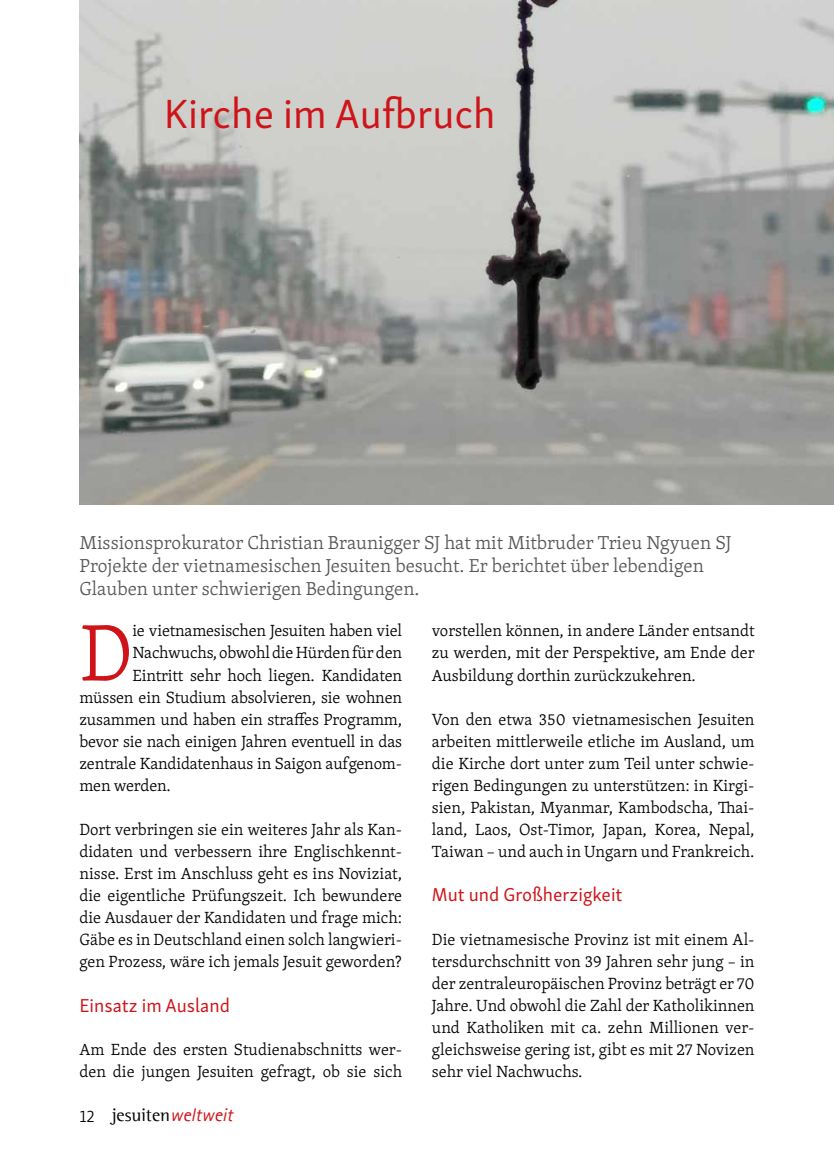
<style>
.page{position:relative;width:834px;height:1161px;background:#fff}
.page>*{position:absolute;margin:0;border:0;box-sizing:border-box;transform-origin:0 0}
.t1{font:300 82.42px "Skolar Latin";color:#ce1419}
.t2{font:42px "Skolar Sans Latn";color:#ce1419}
.t3{font:300 19.25px/23.1px "Skolar Latin";color:#555756}
.t4{font:19.25px "Skolar Sans Latn";color:#ce1419}
.t5{font:18.38px "Agfa Rotis Semi Serif";color:#000}
.t6{font:300 16.62px/22.1px "Skolar Latin";letter-spacing:-.01em;color:#000;text-align:justify}
.s1{font-family:"Skolar Sans Latn";font-weight:300;font-size:16.62px}
.s2{font-family:"Agfa Rotis Sans Serif";font-style:italic;color:#ce1419}
</style>
<div class="page">
<img style="left:79px;top:0;width:754px;height:504px">
<h2 class="t2" style="left:164px;top:82px;width:333px">Kirche im Aufbruch</h2>
<p class="t3" style="left:79px;top:531px;width:653px">Missionsprokurator Christian Braunigger SJ hat mit Mitbruder Trieu Ngyuen SJ<br>Projekte der vietnamesischen Jesuiten besucht. Er berichtet über lebendigen<br>Glauben unter schwierigen Bedingungen.</p>
<h1 class="t1" style="left:79px;top:593px;width:55px">D</h1>
<p class="t6" style="left:132px;top:619px;width:271px">ie vietnamesischen Jesuiten haben viel</p>
<p class="t6" style="left:132px;top:641px;width:271px">Nachwuchs, obwohl die Hürden für den</p>
<p class="t6" style="left:132px;top:663px;width:271px">Eintritt sehr hoch liegen. Kandidaten</p>
<p class="t6" style="left:79px;top:685px;width:324px">müssen ein Studium absolvieren, sie wohnen</p>
<p class="t6" style="left:79px;top:707px;width:324px">zusammen und haben ein straffes Programm,</p>
<p class="t6" style="left:79px;top:730px;width:324px">bevor sie nach einigen Jahren eventuell in das</p>
<p class="t6" style="left:79px;top:752px;width:324px">zentrale Kandidatenhaus in Saigon aufgenom-</p>
<p class="t6" style="left:79px;top:774px;width:93px">men werden.</p>
<p class="t6" style="left:79px;top:818px;width:324px">Dort verbringen sie ein weiteres Jahr als Kan&shy;didaten und verbessern ihre Englischkennt&shy;nisse. Erst im Anschluss geht es ins Noviziat, die eigentliche Prüfungszeit. Ich bewundere die Ausdauer der Kandidaten und frage mich:<br>Gäbe es in Deutschland einen solch langwieri&shy;gen Prozess, wäre ich jemals Jesuit geworden?</p>
<p class="t4" style="left:79px;top:991px;width:152px">Einsatz im Ausland</p>
<p class="t6" style="left:79px;top:1038px;width:324px">Am Ende des ersten Studienabschnitts wer&shy;den die jungen Jesuiten gefragt, ob sie sich</p>
<p class="t5" style="left:79px;top:1104px;width:155px"><span class="s1">12</span> jesuiten<span class="s2">weltweit</span></p>
<p class="t6" style="left:432px;top:619px;width:324px">vorstellen können, in andere Länder entsandt zu werden, mit der Perspektive, am Ende der Ausbildung dorthin zurückzukehren.</p>
<p class="t6" style="left:432px;top:708px;width:324px">Von den etwa 350 vietnamesischen Jesuiten arbeiten mittlerweile etliche im Ausland, um die Kirche dort unter zum Teil unter schwie&shy;rigen Bedingungen zu unterstützen: in Kirgi&shy;sien, Pakistan, Myanmar, Kambodscha, Thai&shy;land, Laos, Ost-Timor, Japan, Korea, Nepal, Taiwan – und auch in Ungarn und Frankreich.</p>
<p class="t4" style="left:432px;top:880px;width:192px">Mut und Großherzigkeit</p>
<p class="t6" style="left:432px;top:928px;width:324px">Die vietnamesische Provinz ist mit einem Al&shy;tersdurchschnitt von 39 Jahren sehr jung – in der zentraleuropäischen Provinz beträgt er 70<br>Jahre. Und obwohl die Zahl der Katholikinnen und Katholiken mit ca. zehn Millionen ver&shy;gleichsweise gering ist, gibt es mit 27 Novizen sehr viel Nachwuchs.</p>
</div>
